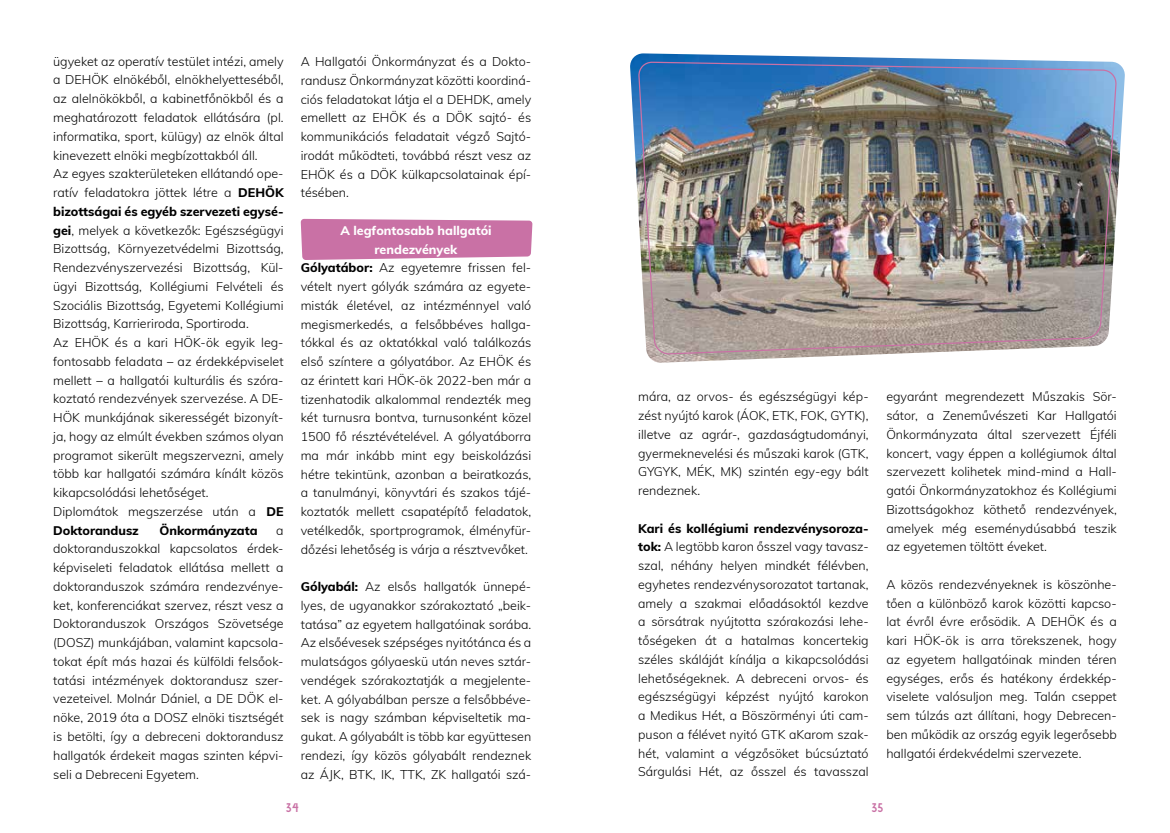
<style>
.page{position:relative;width:1170px;height:833px;background:#fff}
.page>*{position:absolute;margin:0;border:0;box-sizing:border-box;transform-origin:0 0}
.t1{font:300 12.5px/18.8px "Muli";color:#000;text-align:justify}
.t2{font:800 12.5px "Muli";color:#000}
.t3{font:700 12.5px "Advent Pro";color:#c971a5}
.s1{font-weight:800}
.s2{font-weight:800;color:#fff}
</style>
<div class="page">
<svg style="left:301px;top:219px;width:231px;height:41px;background:#cc7aaa"></svg>
<img style="left:630px;top:53px;width:495px;height:310px">
<img style="left:638px;top:61px;width:479px;height:293px">
<p class="t1" style="left:53px;top:51px;width:232px;text-align:left">ügyeket az operatív testület intézi, amely a DEHÖK elnökéből, elnökhelyetteséből, az alelnökökből, a kabinetfőnökből és a meghatározott feladatok ellátására (pl. informatika, sport, külügy) az elnök által kinevezett elnöki megbízottakból áll.<br>Az egyes szakterületeken ellátandó ope&shy;ratív feladatokra jöttek létre a <span class="s1">DEHÖK bizottságai és egyéb szervezeti egysé&shy;gei</span>, melyek a következők: Egészségügyi Bizottság, Környezetvédelmi Bizottság, Rendezvényszervezési Bizottság, Kül&shy;ügyi Bizottság, Kollégiumi Felvételi és Szociális Bizottság, Egyetemi Kollégiumi Bizottság, Karrieriroda, Sportiroda.<br>Az EHÖK és a kari HÖK-ök egyik leg&shy;fontosabb feladata – az érdekképviselet mellett – a hallgatói kulturális és szóra&shy;koztató rendezvények szervezése. A DE-HÖK munkájának sikerességét bizonyít&shy;ja, hogy az elmúlt években számos olyan programot sikerült megszervezni, amely több kar hallgatói számára kínált közös kikapcsolódási lehetőséget.<br>Diplomátok megszerzése után a <span class="s1">DE Doktorandusz</span></p>
<p class="t2" style="left:159px;top:521px;width:100px">Önkormányzata</p>
<p class="t1" style="left:53px;top:520px;width:232px;text-indent:223px">a doktoranduszokkal kapcsolatos érdek&shy;képviseleti feladatok ellátása mellett a doktoranduszok számára rendezvénye&shy;ket, konferenciákat szervez, részt vesz a Doktoranduszok Országos Szövetsége (DOSZ) munkájában, valamint kapcsola&shy;tokat épít más hazai és külföldi felsőok&shy;tatási intézmények doktorandusz szer&shy;vezeteivel. Molnár Dániel, a DE DÖK el&shy;nöke, 2019 óta a DOSZ elnöki tisztségét is betölti, így a debreceni doktorandusz hallgatók érdekeit magas szinten képvi&shy;seli a Debreceni Egyetem.</p>
<p class="t1" style="left:301px;top:52px;width:232px">A Hallgatói Önkormányzat és a Dokto&shy;randusz Önkormányzat közötti koordiná&shy;ciós feladatokat látja el a DEHDK, amely emellett az EHÖK és a DÖK sajtó- és kommunikációs feladatait végző Sajtó&shy;irodát működteti, továbbá részt vesz az EHÖK és a DÖK külkapcsolatainak épí&shy;tésében.</p>
<p class="t1" style="left:301px;top:220px;width:232px;text-align:center"><span class="s2">A legfontosabb hallgatói rendezvények<br></span><span class="s1">Gólyatábor:</span> Az egyetemre frissen fel&shy;vételt nyert gólyák számára az egyete&shy;misták életével, az intézménnyel való megismerkedés, a felsőbbéves hallga&shy;tókkal és az oktatókkal való találkozás első színtere a gólyatábor. Az EHÖK és az érintett kari HÖK-ök 2022-ben már a tizenhatodik alkalommal rendezték meg két turnusra bontva, turnusonként közel 1500 fő résztévételével. A gólyatáborra ma már inkább mint egy beiskolázási hétre tekintünk, azonban a beiratkozás, a tanulmányi, könyvtári és szakos tájé&shy;koztatók mellett csapatépítő feladatok, vetélkedők, sportprogramok, élményfür&shy;dőzési lehetőség is várja a résztvevőket.</p>
<p class="t1" style="left:301px;top:577px;width:232px"><span class="s1">Gólyabál:</span> Az elsős hallgatók ünnepé&shy;lyes, de ugyanakkor szórakoztató „beik&shy;tatása” az egyetem hallgatóinak sorába.<br>Az elsőévesek szépséges nyitótánca és a mulatságos gólyaeskü után neves sztár&shy;vendégek szórakoztatják a megjelente&shy;ket. A gólyabálban persze a felsőbbéve&shy;sek is nagy számban képviseltetik ma&shy;gukat. A gólyabált is több kar együttesen rendezi, így közös gólyabált rendeznek az ÁJK, BTK, IK, TTK, ZK hallgatói szá-</p>
<p class="t1" style="left:638px;top:387px;width:232px">mára, az orvos- és egészségügyi kép&shy;zést nyújtó karok (ÁOK, ETK, FOK, GYTK), illetve az agrár-, gazdaságtudományi, gyermeknevelési és műszaki karok (GTK, GYGYK, MÉK, MK) szintén egy-egy bált rendeznek.</p>
<p class="t1" style="left:638px;top:518px;width:232px"><span class="s1">Kari és kollégiumi rendezvénysoroza&shy;tok:</span> A legtöbb karon ősszel vagy tavas - szal, néhány helyen mindkét félévben, egyhetes rendezvénysorozatot tartanak, amely a szakmai előadásoktól kezdve a sörsátrak nyújtotta szórakozási lehe&shy;tőségeken át a hatalmas koncertekig széles skáláját kínálja a kikapcsolódási lehetőségeknek. A debreceni orvos- és egészségügyi képzést nyújtó karokon a Medikus Hét, a Böszörményi úti cam&shy;puson a félévet nyitó GTK aKarom szak&shy;hét, valamint a végzősöket búcsúztató Sárgulási Hét, az ősszel és tavasszal</p>
<p class="t1" style="left:886px;top:387px;width:232px">egyaránt megrendezett Műszakis Sör&shy;sátor, a Zeneművészeti Kar Hallgatói Önkormányzata által szervezett Éjféli koncert, vagy éppen a kollégiumok által szervezett kolihetek mind-mind a Hall&shy;gatói Önkormányzatokhoz és Kollégiumi Bizottságokhoz köthető rendezvények, amelyek még eseménydúsabbá teszik az egyetemen töltött éveket.</p>
<p class="t1" style="left:886px;top:574px;width:232px">A közös rendezvényeknek is köszönhe&shy;tően a különböző karok közötti kapcso&shy;lat évről évre erősödik. A DEHÖK és a kari HÖK-ök is arra törekszenek, hogy az egyetem hallgatóinak minden téren egységes, erős és hatékony érdekkép&shy;viselete valósuljon meg. Talán cseppet sem túlzás azt állítani, hogy Debrecen&shy;ben működik az ország egyik legerősebb hallgatói érdekvédelmi szervezete.</p>
<p class="t3" style="left:286px;top:800px;width:14px">34</p>
<p class="t3" style="left:871px;top:800px;width:13px">35</p>
</div>
